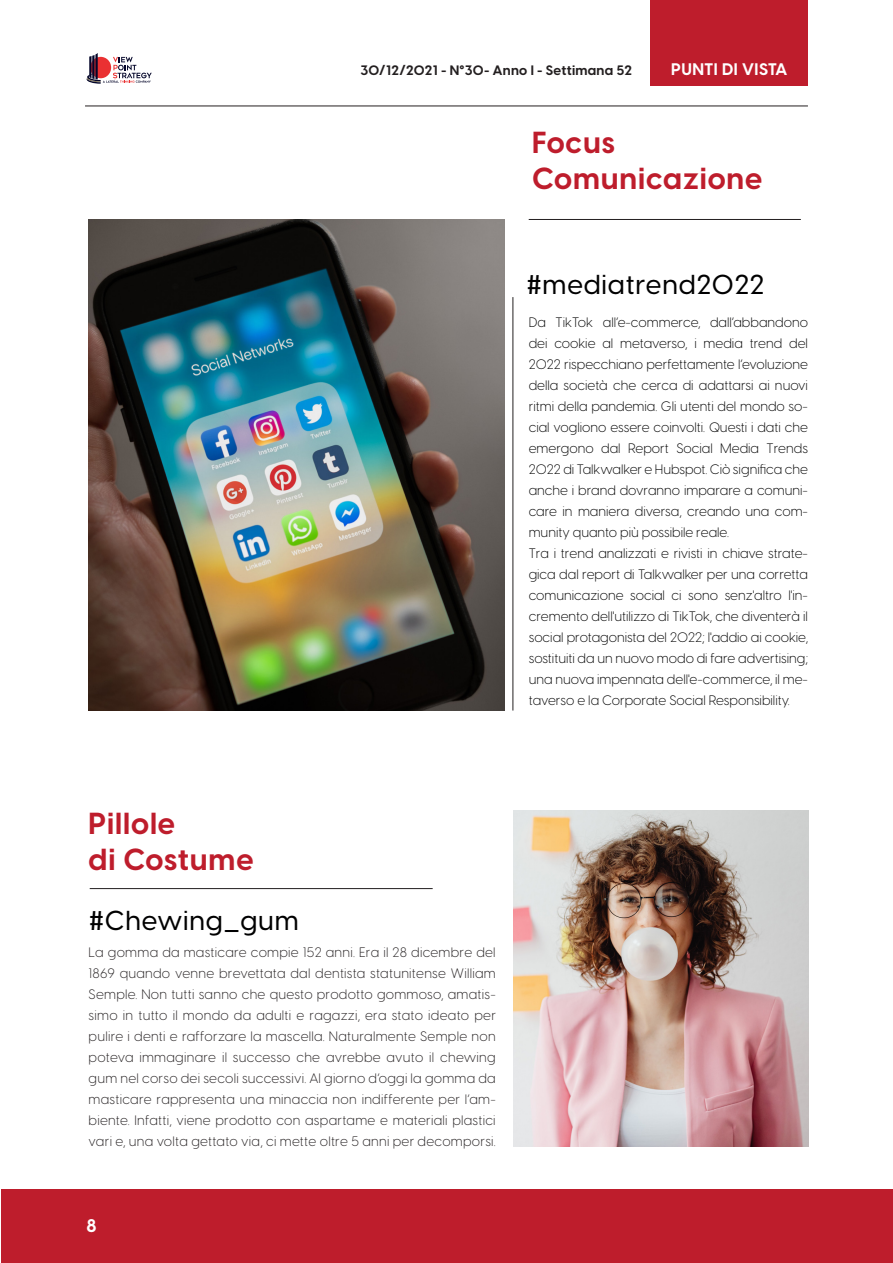
<style>
.page{position:relative;width:893px;height:1263px;background:#fff}
.page>*{position:absolute;margin:0;border:0;box-sizing:border-box;transform-origin:0 0}
.titolo{font:700 30px "Visby CF";letter-spacing:.03em;color:#be1d2c}
.titolo-2{font:500 27px "Visby CF";letter-spacing:.03em;color:#000001}
.t1{font:700 18px "Visby CF";color:#fff}
.t2{font:700 16.5px "Visby CF";letter-spacing:.03em;color:#fff}
.testo{font:300 13.5px/21px "Visby CF";color:#000001;text-align:justify}
.testo-2{font:300 13.5px/21px "Visby CF";letter-spacing:.02em;color:#231f20;text-align:justify}
.t3{font:700 13.5px "Visby CF";letter-spacing:.02em;color:#231f20}
</style>
<div class="page">
<div style="left:651px;top:0;width:157px;height:85px;background:#be1d2c"></div>
<div style="left:1px;top:1189px;width:892px;height:74px;background:#be1d2c"></div>
<svg style="left:87px;top:53px;width:65px;height:31px"></svg>
<hr style="left:85px;top:106px;width:723px;height:1px;background:#231f20">
<img style="left:513px;top:810px;width:295px;height:336px">
<hr style="left:529px;top:219px;width:272px;height:1px;background:#231f20">
<hr style="left:90px;top:888px;width:343px;height:1px;background:#231f20">
<hr style="left:513px;top:297px;width:1px;height:413px;background:#231f20">
<img style="left:89px;top:219px;width:416px;height:491px">
<p class="t3" style="left:360px;top:62px;width:273px">30/12/2021 - N°30- Anno I - Settimana 52</p>
<p class="t2" style="left:671px;top:58px;width:118px">PUNTI DI VISTA</p>
<p class="titolo" style="left:532px;top:123px;width:84px">Focus</p>
<p class="titolo" style="left:532px;top:159px;width:232px">Comunicazione</p>
<p class="titolo-2" style="left:527px;top:268px;width:239px">#mediatrend2022</p>
<p class="testo" style="left:529px;top:312px;width:281px">Da TikTok all’e-commerce, dall’abbandono dei cookie al metaverso, i media trend del 2022 rispecchiano perfettamente l’evoluzione della società che cerca di adattarsi ai nuovi ritmi della pandemia. Gli utenti del mondo so&shy;cial vogliono essere coinvolti. Questi i dati che emergono dal Report Social Media Trends 2022 di Talkwalker e Hubspot. Ciò significa che anche i brand dovranno imparare a comuni&shy;care in maniera diversa, creando una com&shy;munity quanto più possibile reale.</p>
<p class="testo" style="left:529px;top:543px;width:281px">Tra i trend analizzati e rivisti in chiave strate&shy;gica dal report di Talkwalker per una corretta comunicazione social ci sono senz'altro l'in&shy;cremento dell'utilizzo di TikTok, che diventerà il social protagonista del 2022; l'addio ai cookie, sostituiti da un nuovo modo di fare advertising; una nuova impennata dell'e-commerce, il me&shy;taverso e la Corporate Social Responsibility.</p>
<p class="titolo" style="left:89px;top:804px;width:88px">Pillole</p>
<p class="titolo" style="left:89px;top:840px;width:166px">di Costume</p>
<p class="titolo-2" style="left:89px;top:904px;width:211px">#Chewing_gum</p>
<p class="testo-2" style="left:89px;top:942px;width:409px">La gomma da masticare compie 152 anni. Era il 28 dicembre del 1869 quando venne brevettata dal dentista statunitense William Semple. Non tutti sanno che questo prodotto gommoso, amatis&shy;simo in tutto il mondo da adulti e ragazzi, era stato ideato per pulire i denti e rafforzare la mascella. Naturalmente Semple non poteva immaginare il successo che avrebbe avuto il chewing gum nel corso dei secoli successivi. Al giorno d’oggi la gomma da masticare rappresenta una minaccia non indifferente per l’am&shy;biente. Infatti, viene prodotto con aspartame e materiali plastici vari e, una volta gettato via, ci mette oltre 5 anni per decomporsi.</p>
<h3 class="t1" style="left:87px;top:1214px;width:12px">8</h3>
</div>
